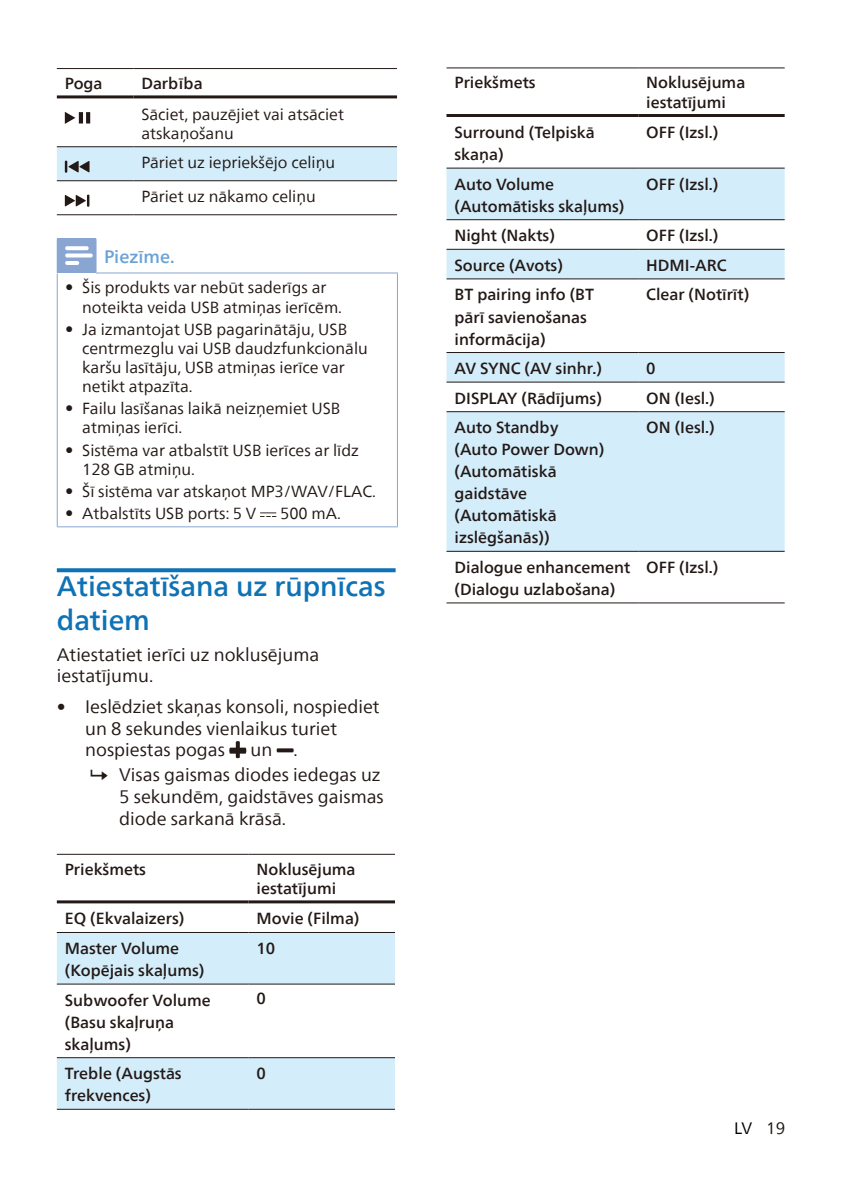
<style>
.page{position:relative;width:842px;height:1191px;background:#fff}
.page>*{position:absolute;margin:0;border:0;box-sizing:border-box;transform-origin:0 0}
.heading2{font:500 28px/33.6px "Neue Frutiger World";color:#0e72b5}
.Body_Text_9{font:18px/21.6px "Neue Frutiger World";color:#231916}
.notes-caption-paragr{font:500 18px "Neue Frutiger World";color:#6aa1d7}
.t1{font:16.4px "Neue Frutiger World";color:#000}
.faq-answer-paragraph{font:500 16px/22px "Neue Frutiger World";color:#231916}
.Table_text_8{font:16px/19.2px "Neue Frutiger World";color:#231916}
.Table_text-_Medium_8{font:500 16px/19.2px "Neue Frutiger World";color:#231916}
.s1{font-size:17px}
.s2{font-weight:500}
.s3{color:#231916}
</style>
<div class="page">
<svg style="left:57px;top:568px;width:339px;height:4px"></svg>
<hr style="left:57px;top:146px;width:76px;height:1px;background:#231916">
<hr style="left:133px;top:146px;width:264px;height:1px;background:#231916">
<hr style="left:57px;top:68px;width:76px;height:1px;background:#231916">
<hr style="left:133px;top:68px;width:264px;height:1px;background:#231916">
<hr style="left:57px;top:214px;width:76px;height:1px;background:#231916">
<hr style="left:133px;top:214px;width:264px;height:1px;background:#231916">
<hr style="left:57px;top:95px;width:76px;height:3px;background:#231916">
<hr style="left:133px;top:95px;width:264px;height:3px;background:#231916">
<svg style="left:65px;top:112px;width:10px;height:12px"></svg>
<svg style="left:86px;top:112px;width:4px;height:11px"></svg>
<hr style="left:79px;top:112px;width:4px;height:11px;background:#231916">
<svg style="left:57px;top:147px;width:340px;height:34px;background:#cbe3f1"></svg>
<svg style="left:65px;top:195px;width:24px;height:12px"></svg>
<div style="left:57px;top:239px;width:39px;height:34px;background:#89a5d2"></div>
<hr style="left:397px;top:273px;width:1px;height:253px;background:#89a5d2">
<hr style="left:96px;top:239px;width:1px;height:33px;background:#89a5d2">
<hr style="left:57px;top:273px;width:1px;height:253px;background:#89a5d2">
<hr style="left:57px;top:526px;width:39px;height:1px;background:#89a5d2">
<hr style="left:96px;top:526px;width:302px;height:1px;background:#89a5d2">
<hr style="left:96px;top:272px;width:302px;height:1px;background:#89a5d2">
<svg style="left:65px;top:247px;width:28px;height:18px"></svg>
<svg style="left:260px;top:512px;width:16px;height:5px"></svg>
<svg style="left:229px;top:741px;width:17px;height:17px"></svg>
<svg style="left:277px;top:748px;width:17px;height:4px"></svg>
<svg style="left:57px;top:933px;width:338px;height:175px;fill:#d3edfb"></svg>
<hr style="left:57px;top:932px;width:192px;height:1px;background:#231916">
<hr style="left:249px;top:932px;width:146px;height:1px;background:#231916">
<hr style="left:57px;top:983px;width:192px;height:1px;background:#231916">
<hr style="left:249px;top:983px;width:146px;height:1px;background:#231916">
<hr style="left:57px;top:1057px;width:192px;height:1px;background:#231916">
<hr style="left:249px;top:1057px;width:146px;height:1px;background:#231916">
<hr style="left:57px;top:1108px;width:192px;height:1px;background:#231916">
<hr style="left:249px;top:1108px;width:146px;height:1px;background:#231916">
<hr style="left:57px;top:853px;width:192px;height:1px;background:#231916">
<hr style="left:249px;top:853px;width:146px;height:1px;background:#231916">
<hr style="left:57px;top:900px;width:192px;height:3px;background:#231916">
<hr style="left:249px;top:900px;width:146px;height:3px;background:#231916">
<svg style="left:446px;top:169px;width:339px;height:382px;fill:#d3edfb"></svg>
<hr style="left:446px;top:168px;width:192px;height:1px;background:#231916">
<hr style="left:638px;top:168px;width:147px;height:1px;background:#231916">
<hr style="left:446px;top:219px;width:192px;height:1px;background:#231916">
<hr style="left:638px;top:219px;width:147px;height:1px;background:#231916">
<hr style="left:446px;top:249px;width:192px;height:1px;background:#231916">
<hr style="left:638px;top:249px;width:147px;height:1px;background:#231916">
<hr style="left:446px;top:278px;width:192px;height:1px;background:#231916">
<hr style="left:638px;top:278px;width:147px;height:1px;background:#231916">
<hr style="left:446px;top:352px;width:192px;height:1px;background:#231916">
<hr style="left:638px;top:352px;width:147px;height:1px;background:#231916">
<hr style="left:446px;top:381px;width:192px;height:1px;background:#231916">
<hr style="left:638px;top:381px;width:147px;height:1px;background:#231916">
<hr style="left:446px;top:411px;width:192px;height:1px;background:#231916">
<hr style="left:638px;top:411px;width:147px;height:1px;background:#231916">
<hr style="left:446px;top:551px;width:192px;height:1px;background:#231916">
<hr style="left:638px;top:551px;width:147px;height:1px;background:#231916">
<hr style="left:446px;top:602px;width:192px;height:1px;background:#231916">
<hr style="left:638px;top:602px;width:147px;height:1px;background:#231916">
<hr style="left:446px;top:67px;width:192px;height:1px;background:#231916">
<hr style="left:638px;top:67px;width:147px;height:1px;background:#231916">
<hr style="left:446px;top:114px;width:192px;height:3px;background:#231916">
<hr style="left:638px;top:114px;width:147px;height:3px;background:#231916">
<p class="Table_text-_Medium_8" style="left:65px;top:74px;width:39px">Poga</p>
<p class="Table_text-_Medium_8" style="left:141px;top:74px;width:63px">Darbība</p>
<p class="Table_text_8" style="left:141px;top:105px;width:204px">Sāciet, pauzējiet vai atsāciet atskaņošanu</p>
<p class="Table_text_8" style="left:141px;top:153px;width:195px">Pāriet uz iepriekšējo celiņu</p>
<p class="Table_text_8" style="left:141px;top:187px;width:176px">Pāriet uz nākamo celiņu</p>
<p class="notes-caption-paragr" style="left:104px;top:242px;width:72px">Piezīme.</p>
<p class="Table_text_8" style="left:82px;top:278px;width:261px;text-indent:-17px"><span class="s1">•</span> Šis produkts var nebūt saderīgs ar noteikta veida USB atmiņas ierīcēm.</p>
<p class="Table_text_8" style="left:82px;top:320px;width:287px;text-indent:-17px"><span class="s1">•</span> Ja izmantojat USB pagarinātāju, USB centrmezglu vai USB daudzfunkcionālu karšu lasītāju, USB atmiņas ierīce var netikt atpazīta.</p>
<p class="Table_text_8" style="left:82px;top:399px;width:260px;text-indent:-17px"><span class="s1">•</span> Failu lasīšanas laikā neizņemiet USB atmiņas ierīci.</p>
<p class="Table_text_8" style="left:82px;top:440px;width:278px;text-indent:-17px"><span class="s1">•</span> Sistēma var atbalstīt USB ierīces ar līdz<br>128 GB atmiņu.</p>
<p class="Table_text_8" style="left:65px;top:482px;width:312px"><span class="s1">•</span> Šī sistēma var atskaņot MP3/WAV/FLAC.</p>
<p class="Table_text_8" style="left:65px;top:504px;width:193px"><span class="s1">•</span> Atbalstīts USB ports: 5 V</p>
<p class="Table_text_8" style="left:280px;top:504px;width:62px">500 mA.</p>
<p class="heading2" style="left:57px;top:570px;width:330px">Atiestatīšana uz rūpnīcas datiem</p>
<p class="Body_Text_9" style="left:57px;top:644px;width:264px">Atiestatiet ierīci uz noklusējuma iestatījumu.</p>
<p class="Body_Text_9" style="left:85px;top:696px;width:296px;text-indent:-28px"><span class="s2">•</span> Ieslēdziet skaņas konsoli, nospiediet un 8 sekundes vienlaikus turiet nospiestas pogas</p>
<p class="Body_Text_9" style="left:251px;top:739px;width:49px">un .</p>
<p class="Body_Text_9" style="left:119px;top:764px;width:266px">Visas gaismas diodes iedegas uz<br>5 sekundēm, gaidstāves gaismas diode sarkanā krāsā.</p>
<p class="Table_text-_Medium_8" style="left:65px;top:859px;width:83px">Priekšmets</p>
<p class="Table_text-_Medium_8" style="left:257px;top:859px;width:100px">Noklusējuma iestatījumi</p>
<p class="faq-answer-paragraph" style="left:65px;top:908px;width:121px">EQ (Ekvalaizers)</p>
<p class="faq-answer-paragraph" style="left:257px;top:908px;width:104px">Movie (Filma)</p>
<p class="faq-answer-paragraph" style="left:65px;top:937px;width:141px">Master Volume (Kopējais skaļums)</p>
<p class="faq-answer-paragraph" style="left:257px;top:937px;width:20px">10</p>
<p class="faq-answer-paragraph" style="left:65px;top:989px;width:147px">Subwoofer Volume (Basu skaļruņa skaļums)</p>
<p class="faq-answer-paragraph" style="left:257px;top:987px;width:11px">0</p>
<p class="faq-answer-paragraph" style="left:65px;top:1062px;width:118px">Treble (Augstās frekvences)</p>
<p class="faq-answer-paragraph" style="left:257px;top:1062px;width:11px">0</p>
<p class="Table_text-_Medium_8" style="left:454px;top:73px;width:83px">Priekšmets</p>
<p class="Table_text-_Medium_8" style="left:646px;top:73px;width:100px">Noklusējuma iestatījumi</p>
<p class="faq-answer-paragraph" style="left:454px;top:121px;width:142px">Surround (Telpiskā skaņa)</p>
<p class="faq-answer-paragraph" style="left:646px;top:121px;width:74px">OFF (Izsl.)</p>
<p class="faq-answer-paragraph" style="left:454px;top:173px;width:171px">Auto Volume (Automātisks skaļums)</p>
<p class="faq-answer-paragraph" style="left:646px;top:173px;width:74px">OFF (Izsl.)</p>
<p class="faq-answer-paragraph" style="left:454px;top:225px;width:102px">Night (Nakts)</p>
<p class="faq-answer-paragraph" style="left:646px;top:225px;width:74px">OFF (Izsl.)</p>
<p class="faq-answer-paragraph" style="left:454px;top:254px;width:110px">Source (Avots)</p>
<p class="faq-answer-paragraph" style="left:646px;top:254px;width:82px">HDMI-ARC</p>
<p class="faq-answer-paragraph" style="left:454px;top:284px;width:141px">BT pairing info (BT pārī savienošanas informācija)</p>
<p class="faq-answer-paragraph" style="left:646px;top:284px;width:104px">Clear (Notīrīt)</p>
<p class="faq-answer-paragraph" style="left:454px;top:357px;width:149px">AV SYNC (AV sinhr.)</p>
<p class="faq-answer-paragraph" style="left:646px;top:357px;width:11px">0</p>
<p class="faq-answer-paragraph" style="left:454px;top:387px;width:149px">DISPLAY (Rādījums)</p>
<p class="faq-answer-paragraph" style="left:646px;top:387px;width:70px">ON (Iesl.)</p>
<p class="faq-answer-paragraph" style="left:454px;top:417px;width:151px">Auto Standby (Auto Power Down) (Automātiskā gaidstāve (Automātiskā izslēgšanās))</p>
<p class="faq-answer-paragraph" style="left:646px;top:417px;width:70px">ON (Iesl.)</p>
<p class="faq-answer-paragraph" style="left:454px;top:556px;width:177px">Dialogue enhancement (Dialogu uzlabošana)</p>
<p class="faq-answer-paragraph" style="left:646px;top:556px;width:74px">OFF (Izsl.)</p>
<p class="t1" style="left:734px;top:1115px;width:53px">LV <span class="s3">19</span></p>
</div>
